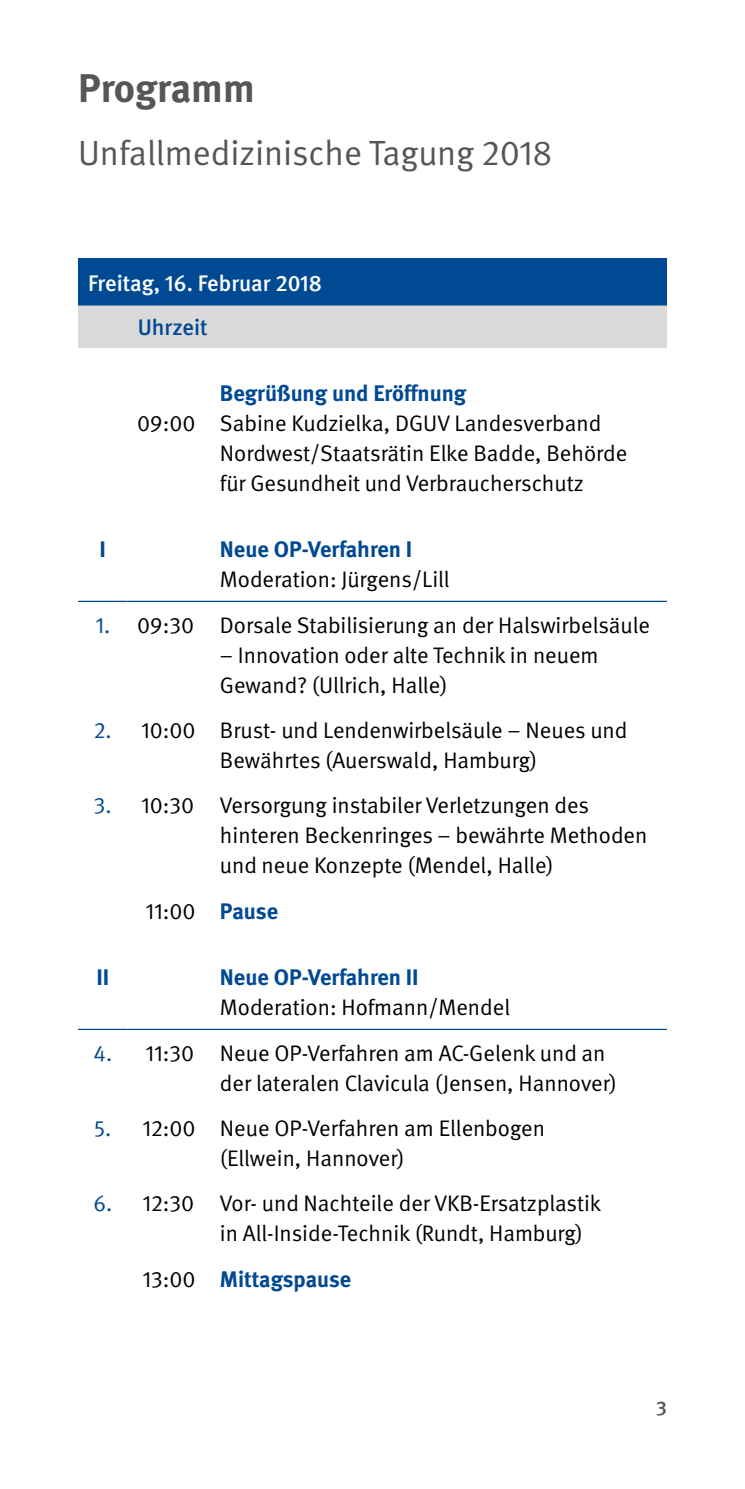
<style>
.page{position:relative;width:745px;height:1489px;background:#fff}
.page>*{position:absolute;margin:0;border:0;box-sizing:border-box;transform-origin:0 0}
.t1{font:700 40px "DGUV Meta";color:#565656}
.H1u{font:35px "DGUV Meta";color:#565656}
.TI{font:22.5px/30px "DGUV Meta";color:#000}
.TI-2{font:700 22.5px "DGUV Meta";color:#004993}
.TK{font:500 22.5px "DGUV Meta";color:#fff}
.TI-3{font:22.5px "DGUV Meta";color:#004993}
.TI-4{font:500 22.5px "DGUV Meta";color:#004993}
.t2{font:500 20px "DGUV Meta";color:#565656}
</style>
<div class="page">
<div style="left:78px;top:258px;width:588px;height:47px;background:#004993"></div>
<div style="left:78px;top:305px;width:588px;height:43px;background:#dadada"></div>
<hr style="left:78px;top:600px;width:50px;height:2px;background:#004993">
<hr style="left:128px;top:600px;width:92px;height:2px;background:#004993">
<hr style="left:220px;top:600px;width:446px;height:2px;background:#004993">
<hr style="left:78px;top:1028px;width:50px;height:1px;background:#004993">
<hr style="left:128px;top:1028px;width:92px;height:1px;background:#004993">
<hr style="left:220px;top:1028px;width:446px;height:1px;background:#004993">
<h1 class="t1" style="left:78px;top:64px;width:178px">Programm</h1>
<h1 class="H1u" style="left:78px;top:132px;width:475px">Unfallmedizinische Tagung 2018</h1>
<p class="TK" style="left:88px;top:270px;width:235px">Freitag, 16. Februar 2018</p>
<p class="TI-4" style="left:138px;top:314px;width:71px">Uhrzeit</p>
<p class="TI" style="left:137px;top:408px;width:60px">09:00</p>
<p class="TI-2" style="left:220px;top:379px;width:248px">Begrüßung und Eröffnung</p>
<p class="TI" style="left:220px;top:408px;width:408px">Sabine Kudzielka, DGUV Landesverband<br>Nordwest/Staatsrätin Elke Badde, Behörde für Gesundheit und Verbraucherschutz</p>
<p class="TI-2" style="left:100px;top:536px;width:8px">I</p>
<p class="TI-2" style="left:220px;top:536px;width:194px">Neue OP-Verfahren I</p>
<p class="TI" style="left:220px;top:565px;width:231px">Moderation: Jürgens/Lill</p>
<p class="TI-3" style="left:95px;top:611px;width:16px">1.</p>
<p class="TI" style="left:137px;top:610px;width:58px">09:30</p>
<p class="TI" style="left:220px;top:610px;width:431px">Dorsale Stabilisierung an der Halswirbelsäule</p>
<p class="TI" style="left:220px;top:640px;width:380px">– Innovation oder alte Technik in neuem<br>Gewand? (Ullrich, Halle)</p>
<p class="TI-3" style="left:94px;top:717px;width:19px">2.</p>
<p class="TI" style="left:141px;top:715px;width:56px">10:00</p>
<p class="TI" style="left:220px;top:715px;width:408px">Brust- und Lendenwirbelsäule – Neues und<br>Bewährtes (Auerswald, Hamburg)</p>
<p class="TI-3" style="left:94px;top:792px;width:19px">3.</p>
<p class="TI" style="left:141px;top:791px;width:54px">10:30</p>
<p class="TI" style="left:220px;top:791px;width:429px">Versorgung instabiler Verletzungen des hinteren Beckenringes – bewährte Methoden und neue Konzepte (Mendel, Halle)</p>
<p class="TI" style="left:145px;top:896px;width:51px">11:00</p>
<p class="TI-2" style="left:220px;top:897px;width:60px">Pause</p>
<p class="TI-2" style="left:96px;top:963px;width:14px">II</p>
<p class="TI-2" style="left:220px;top:963px;width:200px">Neue OP-Verfahren II</p>
<p class="TI" style="left:220px;top:992px;width:291px">Moderation: Hofmann/Mendel</p>
<p class="TI-3" style="left:93px;top:1039px;width:20px">4.</p>
<p class="TI" style="left:145px;top:1038px;width:50px">11:30</p>
<p class="TI" style="left:220px;top:1038px;width:398px">Neue OP-Verfahren am AC-Gelenk und an der lateralen Clavicula (Jensen, Hannover)</p>
<p class="TI-3" style="left:94px;top:1114px;width:18px">5.</p>
<p class="TI" style="left:142px;top:1113px;width:55px">12:00</p>
<p class="TI" style="left:220px;top:1113px;width:326px">Neue OP-Verfahren am Ellenbogen (Ellwein, Hannover)</p>
<p class="TI-3" style="left:93px;top:1190px;width:20px">6.</p>
<p class="TI" style="left:142px;top:1188px;width:53px">12:30</p>
<p class="TI" style="left:220px;top:1188px;width:382px">Vor- und Nachteile der VKB-Ersatzplastik in All-Inside-Technik (Rundt, Hamburg)</p>
<p class="TI" style="left:142px;top:1264px;width:54px">13:00</p>
<p class="TI-2" style="left:220px;top:1265px;width:132px">Mittagspause</p>
<p class="t2" style="left:655px;top:1396px;width:12px">3</p>
</div>
